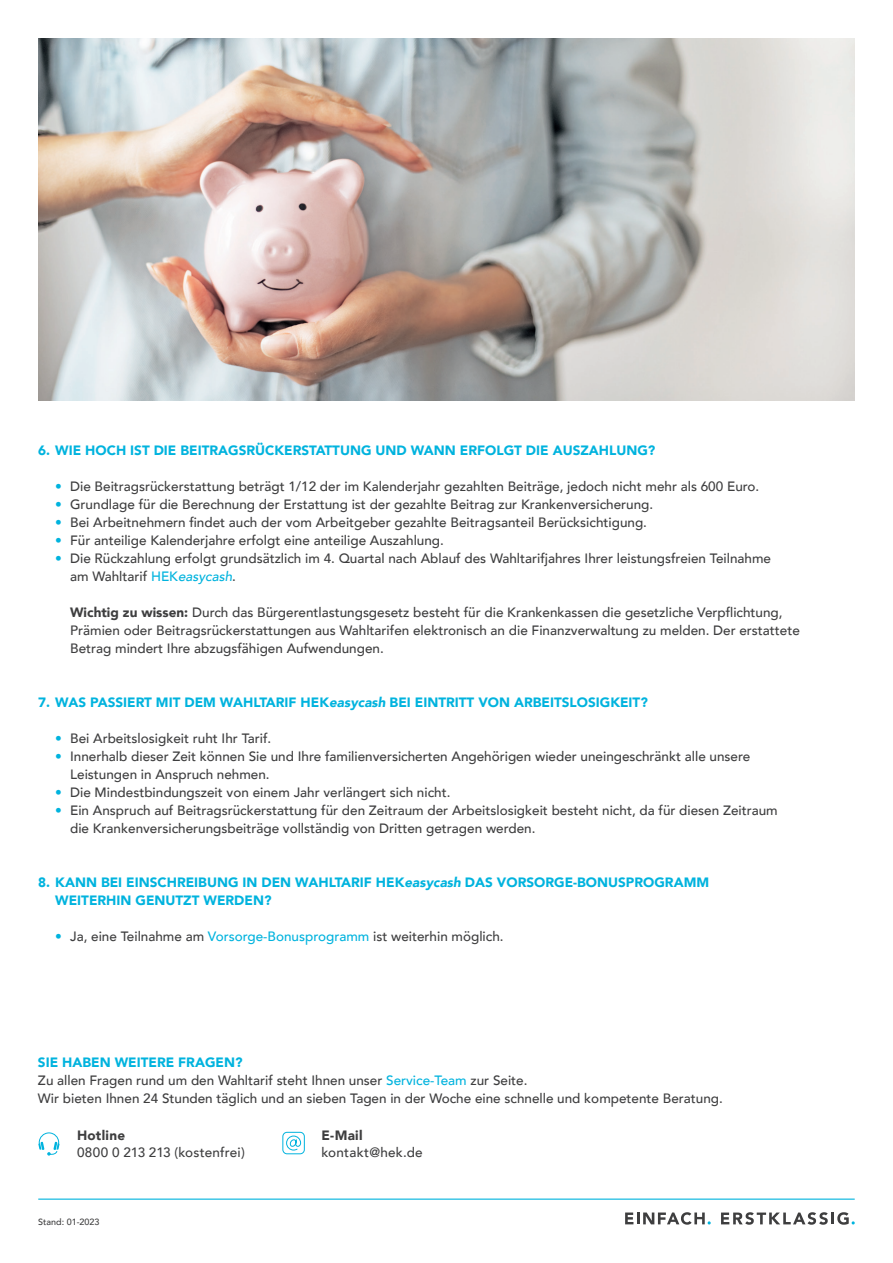
<style>
.page{position:relative;width:893px;height:1263px;background:#fff}
.page>*{position:absolute;margin:0;border:0;box-sizing:border-box;transform-origin:0 0}
.t1{font:500 13.5px/18px "Avenir";color:#3e3e3f}
.t2{font:900 13.5px/18px "Avenir";color:#00b3de}
.t3{font:500 13.5px "Avenir";letter-spacing:.02em;color:#3e3e3f}
.t4{font:900 13.5px "Avenir";letter-spacing:.02em;color:#3e3e3f}
.t5{font:500 9px "Avenir";color:#3e3e3f}
.s1{color:#00b3de}
.s2{font-style:italic;color:#00b3de}
.s3{font-weight:900}
.s4{font-style:italic}
.s5{font-weight:900;color:#00b3de}
</style>
<div class="page">
<hr style="left:38px;top:1198px;width:817px;height:2px;background:#00b4de">
<svg style="left:625px;top:1212px;width:86px;height:13px"></svg>
<svg style="left:721px;top:1212px;width:134px;height:13px"></svg>
<svg style="left:282px;top:1131px;width:23px;height:23px"></svg>
<img style="left:38px;top:38px;width:817px;height:363px">
<svg style="left:38px;top:1132px;width:22px;height:23px"></svg>
<p class="t2" style="left:38px;top:440px;width:619px">6. WIE HOCH IST DIE BEITRAGSRÜCKERSTATTUNG UND WANN ERFOLGT DIE AUSZAHLUNG?</p>
<p class="t1" style="left:55px;top:476px;width:706px"><span class="s1">•</span> Die Beitragsrückerstattung beträgt 1/12 der im Kalenderjahr gezahlten Beiträge, jedoch nicht mehr als 600 Euro.</p>
<p class="t1" style="left:55px;top:494px;width:599px"><span class="s1">•</span> Grundlage für die Berechnung der Erstattung ist der gezahlte Beitrag zur Krankenversicherung.</p>
<p class="t1" style="left:55px;top:512px;width:593px"><span class="s1">•</span> Bei Arbeitnehmern findet auch der vom Arbeitgeber gezahlte Beitragsanteil Berücksichtigung.</p>
<p class="t1" style="left:55px;top:530px;width:390px"><span class="s1">•</span> Für anteilige Kalenderjahre erfolgt eine anteilige Auszahlung.</p>
<p class="t1" style="left:70px;top:548px;width:702px;text-indent:-15px"><span class="s1">•</span> Die Rückzahlung erfolgt grundsätzlich im 4. Quartal nach Ablauf des Wahltarifjahres Ihrer leistungsfreien Teilnahme am Wahltarif <span class="s1">HEK</span><span class="s2">easycash</span>.</p>
<p class="t1" style="left:70px;top:602px;width:731px"><span class="s3">Wichtig zu wissen:</span> Durch das Bürgerentlastungsgesetz besteht für die Krankenkassen die gesetzliche Verpflichtung,<br>Prämien oder Beitragsrückerstattungen aus Wahltarifen elektronisch an die Finanzverwaltung zu melden. Der erstattete<br>Betrag mindert Ihre abzugsfähigen Aufwendungen.</p>
<p class="t2" style="left:38px;top:692px;width:611px">7. WAS PASSIERT MIT DEM WAHLTARIF HEK<span class="s4">easycash</span> BEI EINTRITT VON ARBEITSLOSIGKEIT?</p>
<p class="t1" style="left:55px;top:728px;width:218px"><span class="s1">•</span> Bei Arbeitslosigkeit ruht Ihr Tarif.</p>
<p class="t1" style="left:70px;top:746px;width:682px;text-indent:-15px"><span class="s1">•</span> Innerhalb dieser Zeit können Sie und Ihre familienversicherten Angehörigen wieder uneingeschränkt alle unsere<br>Leistungen in Anspruch nehmen.</p>
<p class="t1" style="left:55px;top:782px;width:397px"><span class="s1">•</span> Die Mindestbindungszeit von einem Jahr verlängert sich nicht.</p>
<p class="t1" style="left:70px;top:800px;width:709px;text-indent:-15px"><span class="s1">•</span> Ein Anspruch auf Beitragsrückerstattung für den Zeitraum der Arbeitslosigkeit besteht nicht, da für diesen Zeitraum die Krankenversicherungsbeiträge vollständig von Dritten getragen werden.</p>
<p class="t2" style="left:55px;top:872px;width:655px;text-indent:-17px">8. KANN BEI EINSCHREIBUNG IN DEN WAHLTARIF HEK<span class="s4">easycash</span> DAS VORSORGE-BONUSPROGRAMM<br>WEITERHIN GENUTZT WERDEN?</p>
<p class="t1" style="left:55px;top:926px;width:450px"><span class="s1">•</span> Ja, eine Teilnahme am <span class="s1">Vorsorge-Bonusprogramm</span> ist weiterhin möglich.</p>
<p class="t1" style="left:38px;top:1052px;width:686px"><span class="s5">SIE HABEN WEITERE FRAGEN?<br></span>Zu allen Fragen rund um den Wahltarif steht Ihnen unser <span class="s1">Service-Team</span> zur Seite.<br>Wir bieten Ihnen 24 Stunden täglich und an sieben Tagen in der Woche eine schnelle und kompetente Beratung.</p>
<p class="t4" style="left:77px;top:1124px;width:50px">Hotline</p>
<p class="t1" style="left:77px;top:1142px;width:169px">0800 0 213 213 (kostenfrei)</p>
<p class="t4" style="left:321px;top:1124px;width:43px">E-Mail</p>
<p class="t3" style="left:321px;top:1140px;width:103px">kontakt@hek.de</p>
<p class="t5" style="left:38px;top:1214px;width:63px">Stand: 01-2023</p>
</div>
